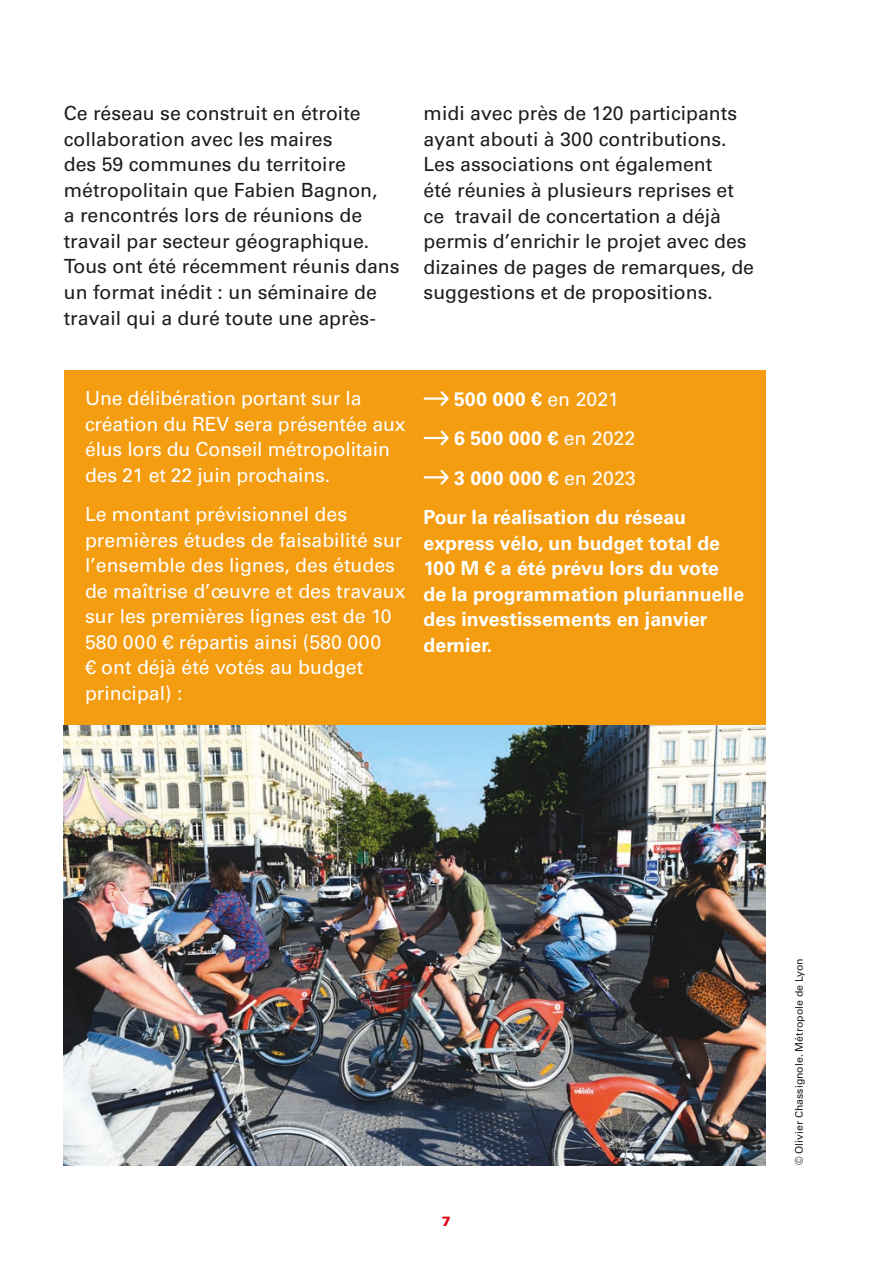
<style>
.page{position:relative;width:893px;height:1263px;background:#fff}
.page>*{position:absolute;margin:0;border:0;box-sizing:border-box;transform-origin:0 0}
.t1{font:19.5px/25.5px "Univers LT Std";color:#1d1d1b}
.t2{font:19.5px/25.5px "Univers LT Std";color:#fff}
.t3{font:700 19.5px/25.5px "Univers LT Std";color:#fff}
.t4{font:900 13.5px "Univers";color:#e30614}
.t5{font:10.5px "Univers LT Std";color:#1d1d1b}
.s1{font-weight:400}
</style>
<div class="page">
<div style="left:64px;top:370px;width:701px;height:355px;background:#f59d10"></div>
<svg style="left:424px;top:391px;width:25px;height:15px"></svg>
<svg style="left:424px;top:430px;width:25px;height:15px"></svg>
<svg style="left:424px;top:470px;width:25px;height:15px"></svg>
<img style="left:64px;top:725px;width:701px;height:440px">
<p class="t1" style="left:64px;top:101px;width:337px">Ce réseau se construit en étroite collaboration avec les maires<br>des 59 communes du territoire métropolitain que Fabien Bagnon,<br>a rencontrés lors de réunions de travail par secteur géographique.<br>Tous ont été récemment réunis dans un format inédit : un séminaire de travail qui a duré toute une après-</p>
<p class="t1" style="left:424px;top:101px;width:332px">midi avec près de 120 participants ayant abouti à 300 contributions.<br>Les associations ont également<br>été réunies à plusieurs reprises et ce travail de concertation a déjà permis d’enrichir le projet avec des dizaines de pages de remarques, de suggestions et de propositions.</p>
<p class="t2" style="left:85px;top:386px;width:322px">Une délibération portant sur la création du REV sera présentée aux élus lors du Conseil métropolitain des 21 et 22 juin prochains.</p>
<p class="t2" style="left:85px;top:502px;width:322px">Le montant prévisionnel des premières études de faisabilité sur l’ensemble des lignes, des études de maîtrise d’œuvre et des travaux sur les premières lignes est de 10<br>580 000 € répartis ainsi (580 000<br>€ ont déjà été votés au budget principal) :</p>
<p class="t3" style="left:454px;top:386px;width:166px">500 000 € <span class="s1">en 2021</span></p>
<p class="t3" style="left:454px;top:426px;width:183px">6 500 000 € <span class="s1">en 2022</span></p>
<p class="t3" style="left:454px;top:465px;width:183px">3 000 000 € <span class="s1">en 2023</span></p>
<p class="t3" style="left:424px;top:505px;width:264px">Pour la réalisation du réseau</p>
<p class="t3" style="left:424px;top:530px;width:322px">express vélo, un budget total de<br>100 M € a été prévu lors du vote de la programmation pluriannuelle des investissements en janvier dernier.</p>
<p class="t4" style="left:442px;top:1212px;width:11px">7</p>
<p class="t5" style="left:793px;top:1165px;width:208px;rotate:-90deg">© Olivier Chassignole. Métropole de Lyon</p>
</div>
